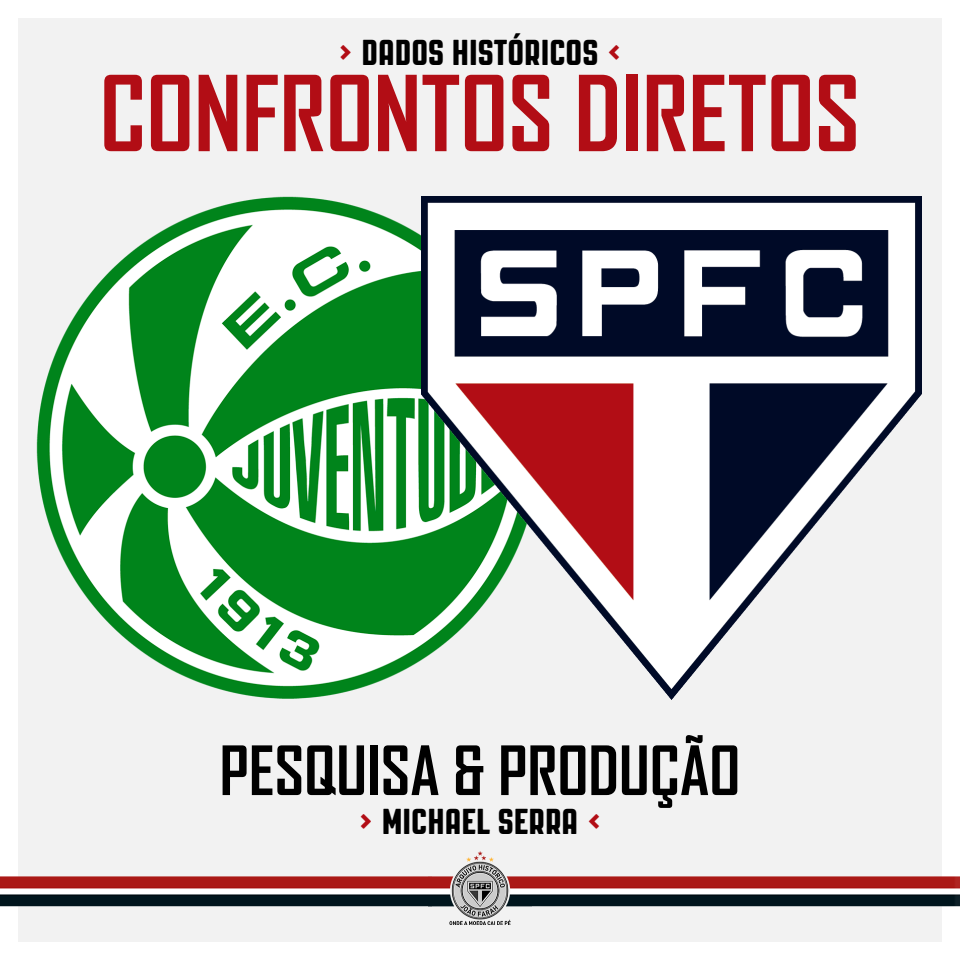
<style>
.page{position:relative;width:960px;height:960px;background:#fff}
.page>*{position:absolute;margin:0;border:0;box-sizing:border-box;transform-origin:0 0}
.t1{font:700 100px "Agency FB";color:#b20d15}
.t2{font:700 65px "Agency FB";color:#000}
.t3{font:36px "PAG Revolucion";color:#000}
.s1{color:#b20d15}
</style>
<div class="page">
<div style="left:18px;top:18px;width:924px;height:924px;background:#f2f2f2"></div>
<img style="left:0;top:852px;width:960px;height:72px">
<img style="left:36px;top:196px;width:386px;height:503px">
<img style="left:422px;top:196px;width:500px;height:504px">
<p class="t3" style="left:338px;top:32px;width:286px"><span class="s1">&gt;</span> DADOS HISTÓRICOS <span class="s1">&lt;</span></p>
<h1 class="t1" style="left:100px;top:51px;width:762px">CONFRONTOS DIRETOS</h1>
<h2 class="t2" style="left:220px;top:730px;width:522px">PESQUISA &amp; PRODUÇÃO</h2>
<p class="t3" style="left:358px;top:802px;width:246px"><span class="s1">&gt;</span> MICHAEL SERRA <span class="s1">&lt;</span></p>
</div>
